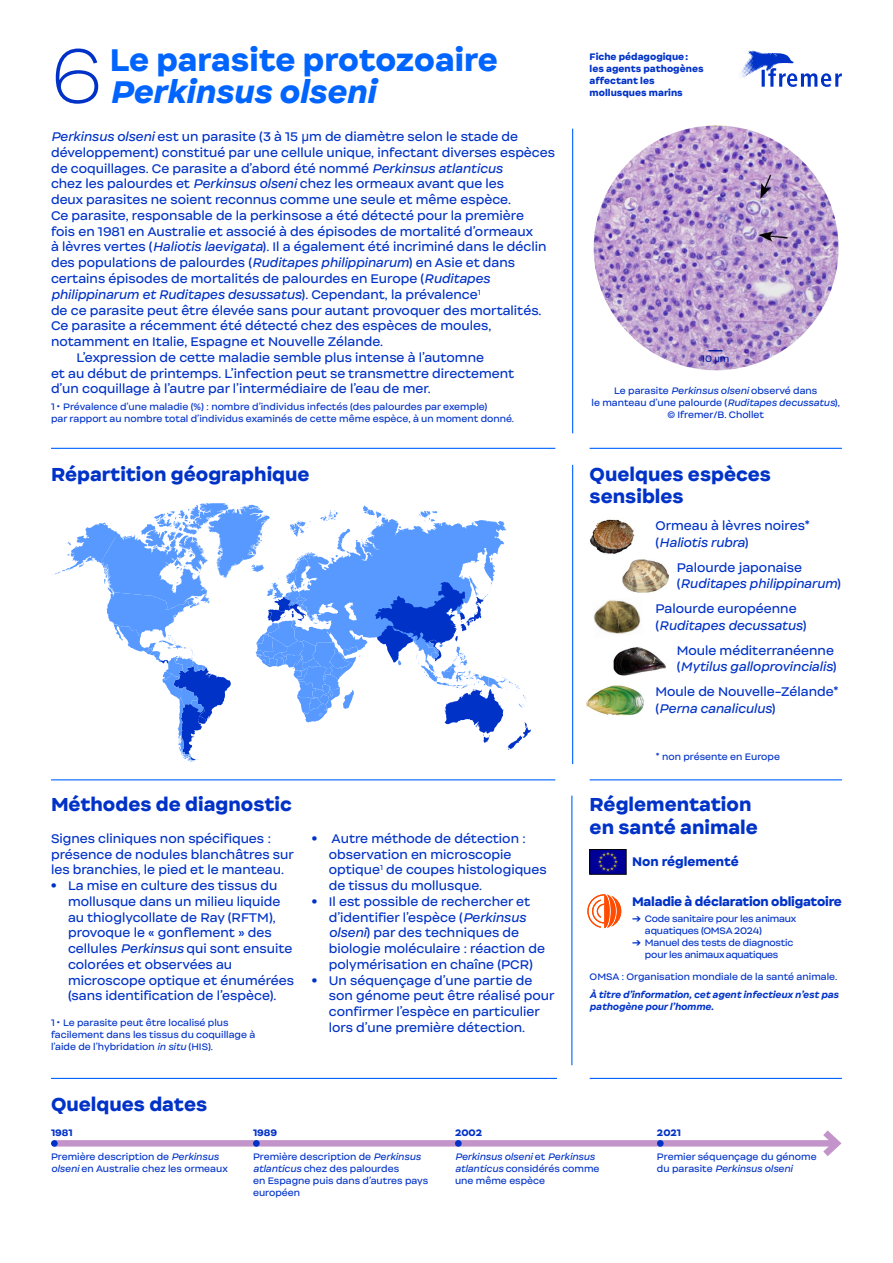
<style>
.page{position:relative;width:893px;height:1263px;background:#fff}
.page>*{position:absolute;margin:0;border:0;box-sizing:border-box;transform-origin:0 0}
.t1{font:100 72.9px "Internacional";color:#0032c8}
.t2{font:900 30px "Internacional";color:#0064ff}
.t3{font:italic 900 30px "Internacional";color:#0064ff}
.t4{font:900 18px/22.5px "Internacional";color:#0032c8}
.t5{font:12px/15.8px "Internacional";color:#0032c8}
.t6{font:italic 12px/16.5px "Internacional";color:#0032c8}
.t7{font:900 12px "Internacional";letter-spacing:-.02em;color:#0032c8}
.t8{font:900 12px "Internacional";color:#0032c8}
.t9{font:9px/12px "Internacional";color:#0032c8}
.t10{font:9px/12px "Internacional";letter-spacing:-.02em;color:#0032c8}
.t11{font:900 9px/12px "Internacional";color:#0032c8}
.t12{font:italic 700 9px/12px "Internacional";color:#0032c8}
.t13{font:italic 9px/12px "Internacional";color:#0032c8}
.s1{font-style:italic}
.s2{font-family:"Arial";font-size:13.5px}
.s3{font-style:normal}
.s4{font-weight:900}
.s5{font-family:"Roboto";font-size:9.75px}
.s6{font-family:"Zella Grotesk";font-weight:700}
</style>
<div class="page">
<svg style="left:739px;top:50px;width:103px;height:37px"></svg>
<div style="left:54px;top:1140px;width:783px;height:6px;background:#c394ca"></div>
<svg style="left:816px;top:1130px;width:26px;height:26px"></svg>
<svg style="left:587px;top:894px;width:34px;height:34px"></svg>
<div style="left:51px;top:1140px;width:7px;height:7px;background:#0032c8;border-radius:50%"></div>
<div style="left:253px;top:1140px;width:7px;height:7px;background:#0032c8;border-radius:50%"></div>
<div style="left:455px;top:1140px;width:7px;height:7px;background:#0032c8;border-radius:50%"></div>
<div style="left:657px;top:1140px;width:7px;height:7px;background:#0032c8;border-radius:50%"></div>
<svg style="left:71px;top:505px;width:460px;height:257px"></svg>
<img style="left:594px;top:125px;width:244px;height:245px;border-radius:122px">
<svg style="left:708px;top:350px;width:14px;height:1px"></svg>
<img style="left:590px;top:519px;width:45px;height:35px">
<img style="left:623px;top:559px;width:45px;height:33px">
<img style="left:613px;top:647px;width:54px;height:29px">
<img style="left:586px;top:685px;width:58px;height:31px">
<img style="left:593px;top:600px;width:23px;height:34px">
<img style="left:616px;top:600px;width:25px;height:34px">
<div style="left:590px;top:849px;width:36px;height:25px;background:#009"></div>
<div style="left:590px;top:849px;width:36px;height:25px;border:1px solid #000"></div>
<svg style="left:598px;top:852px;width:19px;height:19px"></svg>
<hr style="left:51px;top:779px;width:504px;height:1px;background:#0064ff">
<hr style="left:51px;top:1078px;width:506px;height:1px;background:#0064ff">
<hr style="left:51px;top:448px;width:504px;height:1px;background:#0064ff">
<hr style="left:571px;top:796px;width:1px;height:269px;background:#0064ff">
<hr style="left:572px;top:465px;width:1px;height:299px;background:#0064ff">
<hr style="left:572px;top:129px;width:1px;height:304px;background:#0064ff">
<hr style="left:590px;top:779px;width:252px;height:1px;background:#0064ff">
<hr style="left:590px;top:1078px;width:252px;height:1px;background:#0064ff">
<hr style="left:590px;top:448px;width:252px;height:1px;background:#0064ff">
<h1 class="t1" style="left:51px;top:32px;width:53px">6</h1>
<h2 class="t2" style="left:110px;top:40px;width:390px">Le parasite protozoaire</h2>
<h2 class="t3" style="left:110px;top:72px;width:267px">Perkinsus olseni</h2>
<p class="t5" style="left:51px;top:129px;width:469px"><span class="s1">Perkinsus olseni</span> est un parasite (3 à 15 <span class="s2">µ</span>m de diamètre selon le stade de</p>
<p class="t5" style="left:51px;top:145px;width:506px">développement) constitué par une cellule unique, infectant diverses espèces</p>
<p class="t5" style="left:51px;top:161px;width:453px">de coquillages. Ce parasite a d’abord été nommé <span class="s1">Perkinsus atlanticus</span></p>
<p class="t5" style="left:51px;top:176px;width:455px">chez les palourdes et <span class="s1">Perkinsus olseni</span> chez les ormeaux avant que les</p>
<p class="t5" style="left:51px;top:192px;width:461px">deux parasites ne soient reconnus comme une seule et même espèce.</p>
<p class="t5" style="left:51px;top:208px;width:474px">Ce parasite, responsable de la perkinsose a été détecté pour la première</p>
<p class="t5" style="left:51px;top:224px;width:483px">fois en 1981 en Australie et associé à des épisodes de mortalité d’ormeaux</p>
<p class="t5" style="left:51px;top:239px;width:497px">à lèvres vertes (<span class="s1">Haliotis laevigata</span>). Il a également été incriminé dans le déclin</p>
<p class="t5" style="left:51px;top:255px;width:466px">des populations de palourdes (<span class="s1">Ruditapes philippinarum</span>) en Asie et dans</p>
<p class="t5" style="left:51px;top:271px;width:440px">certains épisodes de mortalités de palourdes en Europe (<span class="s1">Ruditapes</span></p>
<p class="t6" style="left:51px;top:286px;width:431px">philippinarum et Ruditapes desussatus<span class="s3">). Cependant, la prévalence</span><sup>1</sup></p>
<p class="t5" style="left:51px;top:302px;width:492px">de ce parasite peut être élevée sans pour autant provoquer des mortalités.</p>
<p class="t5" style="left:51px;top:318px;width:442px">Ce parasite a récemment été détecté chez des espèces de moules,</p>
<p class="t5" style="left:51px;top:334px;width:334px">notamment en Italie, Espagne et Nouvelle Zélande.</p>
<p class="t5" style="left:77px;top:350px;width:409px">L’expression de cette maladie semble plus intense à l’automne</p>
<p class="t5" style="left:51px;top:365px;width:465px">et au début de printemps. L’infection peut se transmettre directement</p>
<p class="t5" style="left:51px;top:381px;width:381px">d’un coquillage à l’autre par l’intermédiaire de l’eau de mer.</p>
<p class="t9" style="left:51px;top:400px;width:465px">1 • Prévalence d’une maladie (%) : nombre d’individus infectés (des palourdes par exemple)<br>par rapport au nombre total d’individus examinés de cette même espèce, à un moment donné.</p>
<h3 class="t4" style="left:51px;top:462px;width:260px">Répartition géographique</h3>
<h3 class="t4" style="left:51px;top:793px;width:242px">Méthodes de diagnostic</h3>
<p class="t5" style="left:51px;top:831px;width:244px">Signes cliniques non spécifiques : présence de nodules blanchâtres sur les branchies, le pied et le manteau.</p>
<p class="t5" style="left:68px;top:878px;width:228px;text-indent:-17px"><span class="s4">•</span> La mise en culture des tissus du mollusque dans un milieu liquide au thioglycollate de Ray (RFTM), provoque le « gonflement » des cellules <span class="s1">Perkinsus</span> qui sont ensuite colorées et observées au microscope optique et énumérées (sans identification de l’espèce).</p>
<p class="t9" style="left:51px;top:1016px;width:206px">1 • Le parasite peut être localisé plus facilement dans les tissus du coquillage à l’aide de l’hybridation <span class="s1">in situ</span> (HIS).</p>
<h3 class="t4" style="left:51px;top:1092px;width:158px">Quelques dates</h3>
<p class="t5" style="left:329px;top:831px;width:220px;text-indent:-17px"><span class="s4">•</span> Autre méthode de détection : observation en microscopie optique<sup>1</sup> de coupes histologiques de tissus du mollusque.</p>
<p class="t5" style="left:329px;top:894px;width:218px;text-indent:-17px"><span class="s4">•</span> Il est possible de rechercher et d’identifier l’espèce (<span class="s1">Perkinsus olseni</span>) par des techniques de biologie moléculaire : réaction de polymérisation en chaîne (PCR)</p>
<p class="t5" style="left:329px;top:972px;width:227px;text-indent:-17px"><span class="s4">•</span> Un séquençage d’une partie de son génome peut être réalisé pour confirmer l’espèce en particulier lors d’une première détection.</p>
<p class="t11" style="left:590px;top:51px;width:115px">Fiche pédagogique: les agents pathogènes affectant les mollusques marins</p>
<p class="t9" style="left:701px;top:353px;width:30px">10 <span class="s5">µ</span>m</p>
<p class="t9" style="left:592px;top:384px;width:250px;text-align:center">Le parasite <span class="s1">Perkinsus olseni</span> observé dans<br>le manteau d’une palourde (<span class="s1">Ruditapes decussatus</span>), © Ifremer/B. Chollet</p>
<h3 class="t4" style="left:590px;top:462px;width:183px">Quelques espèces sensibles</h3>
<p class="t5" style="left:655px;top:518px;width:156px;line-height:16.5px">Ormeau à lèvres noires* (<span class="s1">Haliotis rubra</span>)</p>
<p class="t6" style="left:677px;top:559px;width:166px"><span class="s3">Palourde japonaise (</span>Ruditapes philippinarum<span class="s3">)</span></p>
<p class="t5" style="left:655px;top:601px;width:152px;line-height:16.5px">Palourde européenne (<span class="s1">Ruditapes decussatus</span>)</p>
<p class="t6" style="left:677px;top:642px;width:161px"><span class="s3">Moule méditerranéenne (</span>Mytilus galloprovincialis<span class="s3">)</span></p>
<p class="t5" style="left:655px;top:684px;width:185px;line-height:16.5px">Moule de Nouvelle-Zélande* (<span class="s1">Perna canaliculus</span>)</p>
<p class="t9" style="left:656px;top:751px;width:126px">* non présente en Europe</p>
<h3 class="t4" style="left:590px;top:793px;width:170px">Réglementation en santé animale</h3>
<p class="t8" style="left:632px;top:854px;width:108px">Non réglementé</p>
<p class="t7" style="left:632px;top:893px;width:211px">Maladie à déclaration obligatoire</p>
<p class="t10" style="left:645px;top:913px;width:153px;text-indent:-13px"><span class="s6">→</span> Code sanitaire pour les animaux aquatiques (OMSA 2024)</p>
<p class="t10" style="left:632px;top:937px;width:163px;text-align:center"><span class="s6">→</span> Manuel des tests de diagnostic pour les animaux aquatiques</p>
<p class="t9" style="left:590px;top:971px;width:249px">OMSA : Organisation mondiale de la santé animale.</p>
<p class="t12" style="left:590px;top:989px;width:250px">À titre d’information, cet agent infectieux n’est pas pathogène pour l’homme.</p>
<p class="t11" style="left:51px;top:1127px;width:23px">1981</p>
<p class="t9" style="left:51px;top:1151px;width:178px">Première description de <span class="s1">Perkinsus olseni</span> en Australie chez les ormeaux</p>
<p class="t11" style="left:253px;top:1127px;width:26px">1989</p>
<p class="t9" style="left:253px;top:1151px;width:177px">Première description de <span class="s1">Perkinsus atlanticus</span> chez des palourdes<br>en Espagne puis dans d’autres pays européen</p>
<p class="t11" style="left:455px;top:1127px;width:29px">2002</p>
<p class="t13" style="left:455px;top:1151px;width:146px">Perkinsus olseni <span class="s3">et</span> Perkinsus atlanticus <span class="s3">considérés comme une même espèce</span></p>
<p class="t11" style="left:657px;top:1127px;width:26px">2021</p>
<p class="t9" style="left:657px;top:1151px;width:161px">Premier séquençage du génome du parasite <span class="s1">Perkinsus olseni</span></p>
</div>
